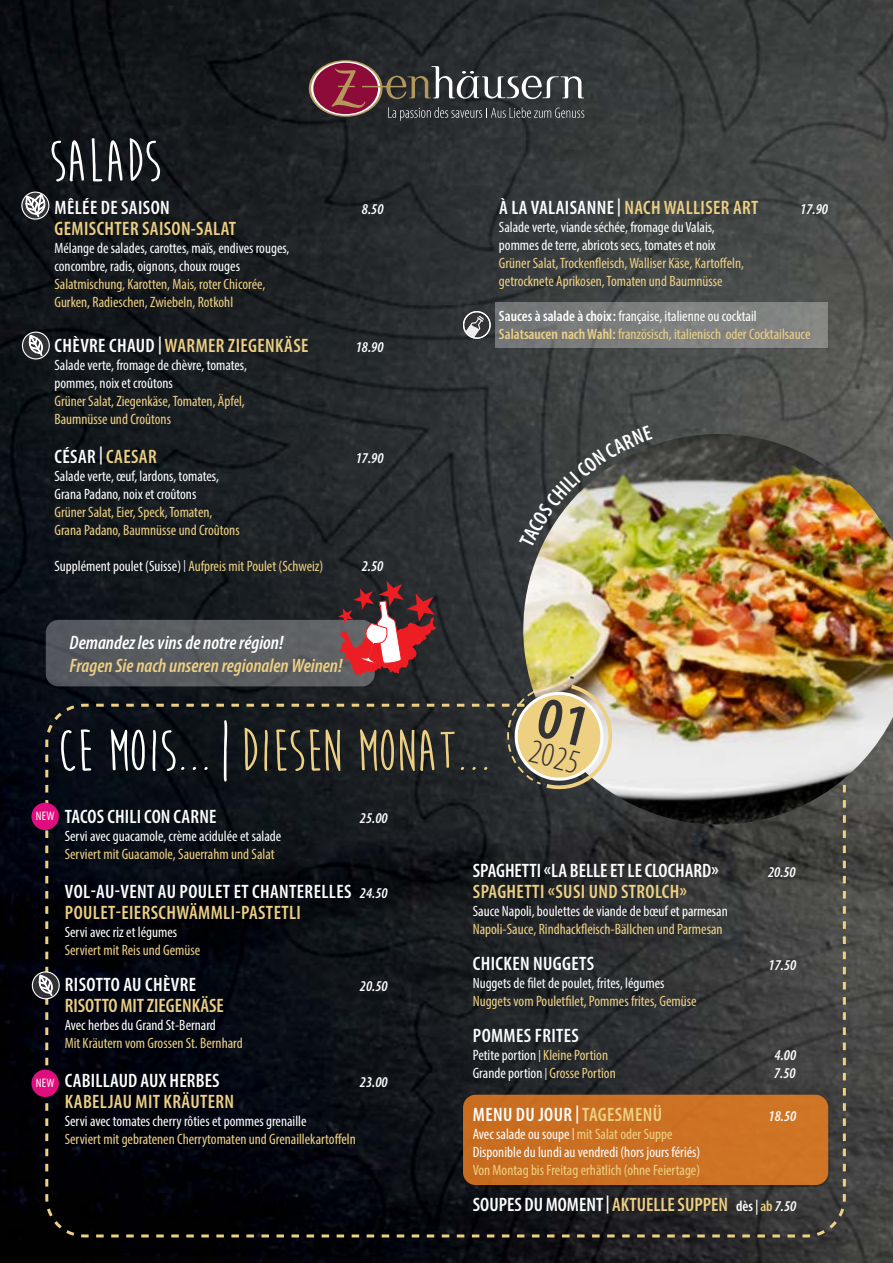
<style>
.page{position:relative;width:893px;height:1263px;background:#fff}
.page>*{position:absolute;margin:0;border:0;box-sizing:border-box;transform-origin:0 0}
.t1{font:700 60px "Moon Flower";color:#eed083}
.t2{font:700 60px "Moon Flower";color:#fff}
.t3{font:300 condensed 34.05px "Myriad Pro";color:#333235}
.t4{font:600 condensed 19.5px/21px "Myriad Pro";letter-spacing:.02em;color:#fff}
.t5{font:600 condensed 19.5px "Myriad Pro";letter-spacing:.02em;color:#eed083}
.t6{font:600 condensed 19.5px "Myriad Pro";color:#fff}
.t7{font:italic 600 condensed 19.5px "Myriad Pro";color:#eed083}
.t8{font:italic 600 condensed 19.5px "Myriad Pro";color:#fff}
.t9{font:600 condensed 19.5px "Myriad Pro";color:#eed083}
.t10{font:condensed 15px/18px "Myriad Pro";color:#eed083}
.t11{font:condensed 15px/18px "Myriad Pro";color:#fff}
.t12{font:italic 600 condensed 15px "Myriad Pro";color:#fff}
.t13{font:condensed 12.45px "Myriad Pro";letter-spacing:.025em;color:#fff}
.s1{color:#fff}
.s2{font-size:18px;color:#fff}
.s3{font-size:12px;color:#fff}
.s4{font-weight:600;color:#fff}
.s5{font-weight:600}
.s6{font-style:italic;font-size:15px}
.s7{color:#eed083}
.s8{font-size:12px}
.s9{font-size:18px}
.s10{font-size:15px}
.s11{font-size:15px;color:#eed083}
</style>
<div class="page">
<img style="left:0;top:0;width:893px;height:1263px">
<svg style="left:309px;top:60px;width:275px;height:61px;background:#56454a"></svg>
<svg style="left:44px;top:702px;width:803px;height:537px;background:#29231f"></svg>
<svg style="left:32px;top:972px;width:27px;height:27px"></svg>
<div style="left:32px;top:971px;width:28px;height:28px;border:1px solid #fff;border-radius:50%"></div>
<svg style="left:37px;top:755px;width:17px;height:435px;background:#1e1d1d"></svg>
<svg style="left:22px;top:332px;width:27px;height:27px"></svg>
<div style="left:22px;top:332px;width:28px;height:27px;border:1px solid #fff;border-radius:50%"></div>
<svg style="left:27px;top:335px;width:17px;height:21px"></svg>
<svg style="left:22px;top:192px;width:27px;height:27px"></svg>
<div style="left:21px;top:192px;width:28px;height:28px;border:1px solid #fff;border-radius:50%"></div>
<svg style="left:24px;top:194px;width:22px;height:23px"></svg>
<img style="left:523px;top:434px;width:370px;height:390px">
<div style="left:494px;top:303px;width:334px;height:47px;background:#000;opacity:.36"></div>
<div style="left:495px;top:303px;width:333px;height:45px;background:linear-gradient(to right,#727576,#888987)"></div>
<svg style="left:464px;top:312px;width:26px;height:26px"></svg>
<svg style="left:465px;top:315px;width:19px;height:23px"></svg>
<div style="left:463px;top:311px;width:28px;height:28px;border:1px solid #fff;border-radius:50%"></div>
<div style="left:31px;top:803px;width:28px;height:27px;background:#df0d7d;border-radius:50%"></div>
<div style="left:31px;top:1069px;width:28px;height:28px;background:#df0d7d;border-radius:50%"></div>
<div style="left:46px;top:620px;width:329px;height:66px;background:#55575e;border-radius:13px"></div>
<img style="left:92px;top:581px;width:703px;height:211px">
<img style="left:519px;top:426px;width:134px;height:122px">
<h1 class="t2" style="left:49px;top:130px;width:113px">SALADS</h1>
<h3 class="t4" style="left:55px;top:197px;width:117px">MÊLÉE DE SAISON</h3>
<p class="t12" style="left:362px;top:201px;width:23px">8.50</p>
<h3 class="t5" style="left:55px;top:218px;width:183px">GEMISCHTER SAISON-SALAT</h3>
<p class="t11" style="left:54px;top:239px;width:237px">Mélange de salades, carottes, maïs, endives rouges, concombre, radis, oignons, choux rouges</p>
<p class="t10" style="left:54px;top:275px;width:212px">Salatmischung, Karotten, Mais, roter Chicorée,<br>Gurken, Radieschen, Zwiebeln, Rotkohl</p>
<h3 class="t5" style="left:55px;top:335px;width:255px"><span class="s1">CHÈVRE CHAUD</span> <span class="s2">|</span>WARMER ZIEGENKÄSE</h3>
<p class="t12" style="left:356px;top:339px;width:29px">18.90</p>
<p class="t11" style="left:54px;top:356px;width:194px">Salade verte, fromage de chèvre, tomates, pommes, noix et croûtons</p>
<p class="t10" style="left:54px;top:392px;width:192px">Grüner Salat, Ziegenkäse, Tomaten, Äpfel,<br>Baumnüsse und Croûtons</p>
<h3 class="t5" style="left:55px;top:445px;width:103px"><span class="s1">CÉSAR</span> <span class="s2">|</span> CAESAR</h3>
<p class="t12" style="left:356px;top:450px;width:29px">17.90</p>
<p class="t11" style="left:54px;top:466px;width:166px">Salade verte, œuf, lardons, tomates,<br>Grana Padano, noix et croûtons</p>
<p class="t10" style="left:54px;top:502px;width:187px">Grüner Salat, Eier, Speck, Tomaten,<br>Grana Padano, Baumnüsse und Croûtons</p>
<p class="t10" style="left:54px;top:556px;width:270px"><span class="s1">Supplément poulet (Suisse)</span> <span class="s3">|</span> Aufpreis mit Poulet (Schweiz)</p>
<p class="t12" style="left:362px;top:558px;width:23px">2.50</p>
<h3 class="t8" style="left:70px;top:632px;width:215px">Demandez les vins de notre région!</h3>
<h3 class="t7" style="left:70px;top:655px;width:274px">Fragen Sie nach unseren regionalen Weinen!</h3>
<h3 class="t5" style="left:499px;top:197px;width:261px"><span class="s1">À LA VALAISANNE</span> <span class="s2">|</span> NACH WALLISER ART</h3>
<p class="t12" style="left:800px;top:201px;width:29px">17.90</p>
<p class="t11" style="left:499px;top:218px;width:218px">Salade verte, viande séchée, fromage du Valais, pommes de terre, abricots secs, tomates et noix</p>
<p class="t10" style="left:499px;top:254px;width:247px">Grüner Salat, Trockenfleisch, Walliser Käse, Kartoffeln, getrocknete Aprikosen, Tomaten und Baumnüsse</p>
<p class="t10" style="left:499px;top:307px;width:313px"><span class="s4">Sauces à salade à choix:</span> <span class="s1">française, italienne ou cocktail<br></span><span class="s5">Salatsaucen nach Wahl:</span> französisch, italienisch oder Cocktailsauce</p>
<h2 class="t3" style="left:534px;top:733px;width:52px;rotate:14deg"><sup>01</sup>2025</h2>
<h1 class="t1" style="left:57px;top:719px;width:435px"><span class="s1">CE MOIS...|</span>DIESEN MONAT...</h1>
<h3 class="t4" style="left:65px;top:806px;width:153px">TACOS CHILI CON CARNE</h3>
<p class="t12" style="left:360px;top:810px;width:29px">25.00</p>
<p class="t11" style="left:65px;top:826px;width:218px">Servi avec guacamole, crème acidulée et salade</p>
<p class="t10" style="left:65px;top:844px;width:211px">Serviert mit Guacamole, Sauerrahm und Salat</p>
<h3 class="t4" style="left:65px;top:881px;width:324px">VOL-AU-VENT AU POULET ET CHANTERELLES <span class="s6">24.50<br></span><span class="s7">POULET-EIERSCHWÄMMLI-PASTETLI</span></h3>
<p class="t11" style="left:65px;top:922px;width:114px">Servi avec riz et légumes</p>
<p class="t10" style="left:65px;top:940px;width:137px">Serviert mit Reis und Gemüse</p>
<h3 class="t4" style="left:65px;top:974px;width:133px">RISOTTO AU CHÈVRE</h3>
<p class="t12" style="left:360px;top:978px;width:29px">20.50</p>
<h3 class="t9" style="left:65px;top:994px;width:160px">RISOTTO MIT ZIEGENKÄSE</h3>
<p class="t11" style="left:65px;top:1015px;width:153px">Avec herbes du Grand St-Bernard</p>
<p class="t10" style="left:65px;top:1033px;width:180px">Mit Kräutern vom Grossen St. Bernhard</p>
<h3 class="t4" style="left:65px;top:1070px;width:156px">CABILLAUD AUX HERBES</h3>
<p class="t12" style="left:360px;top:1074px;width:29px">23.00</p>
<h3 class="t5" style="left:65px;top:1090px;width:171px">KABELJAU MIT KRÄUTERN</h3>
<p class="t11" style="left:65px;top:1111px;width:243px">Servi avec tomates cherry rôties et pommes grenaille</p>
<p class="t10" style="left:65px;top:1129px;width:293px">Serviert mit gebratenen Cherrytomaten und Grenaillekartoffeln</p>
<p class="t13" style="left:36px;top:808px;width:20px">NEW</p>
<h3 class="t6" style="left:473px;top:860px;width:247px">SPAGHETTI «LA BELLE ET LE CLOCHARD»</h3>
<p class="t12" style="left:768px;top:864px;width:29px">20.50</p>
<h3 class="t5" style="left:473px;top:881px;width:216px">SPAGHETTI «SUSI UND STROLCH»</h3>
<p class="t11" style="left:473px;top:902px;width:257px">Sauce Napoli, boulettes de viande de bœuf et parmesan</p>
<p class="t10" style="left:473px;top:920px;width:251px">Napoli-Sauce, Rindhackfleisch-Bällchen und Parmesan</p>
<h3 class="t4" style="left:473px;top:953px;width:123px">CHICKEN NUGGETS</h3>
<p class="t12" style="left:769px;top:957px;width:29px">17.50</p>
<p class="t11" style="left:473px;top:974px;width:193px">Nuggets de filet de poulet, frites, légumes</p>
<p class="t10" style="left:473px;top:992px;width:225px">Nuggets vom Pouletfilet, Pommes frites, Gemüse</p>
<h3 class="t4" style="left:473px;top:1025px;width:108px">POMMES FRITES</h3>
<p class="t11" style="left:473px;top:1046px;width:137px">Petite portion <span class="s8">|</span> <span class="s7">Kleine Portion</span></p>
<p class="t12" style="left:775px;top:1047px;width:23px">4.00</p>
<p class="t11" style="left:473px;top:1064px;width:145px">Grande portion <span class="s8">|</span> <span class="s7">Grosse Portion</span></p>
<p class="t12" style="left:774px;top:1065px;width:23px">7.50</p>
<h3 class="t4" style="left:473px;top:1104px;width:191px">MENU DU JOUR <span class="s9">|</span><span class="s7">TAGESMENÜ</span></h3>
<p class="t12" style="left:769px;top:1108px;width:29px">18.50</p>
<p class="t11" style="left:473px;top:1125px;width:229px">Avec salade ou soupe <span class="s8">|</span> <span class="s7">mit Salat oder Suppe<br></span>Disponible du lundi au vendredi (hors jours fériés)</p>
<p class="t10" style="left:473px;top:1161px;width:229px">Von Montag bis Freitag erhätlich (ohne Feiertage)</p>
<h3 class="t6" style="left:473px;top:1194px;width:325px">SOUPES DU MOMENT <span class="s9">|</span> <span class="s7">AKTUELLE SUPPEN</span> <span class="s10">dès</span> <span class="s6">|</span> <span class="s11">ab</span> <span class="s6">7.50</span></h3>
<p class="t13" style="left:36px;top:1075px;width:20px">NEW</p>
</div>
